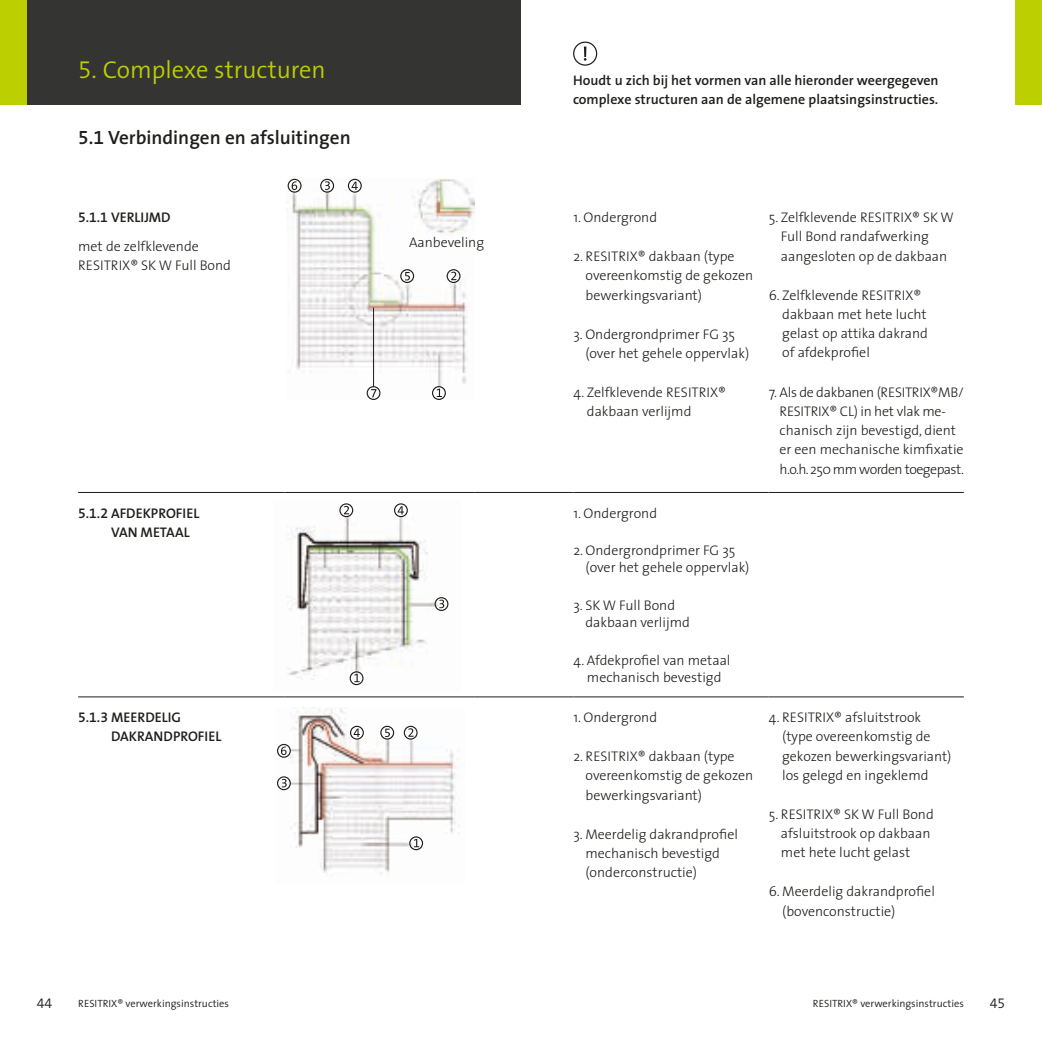
<style>
.page{position:relative;width:1042px;height:1042px;background:#fff}
.page>*{position:absolute;margin:0;border:0;box-sizing:border-box;transform-origin:0 0}
.t1{font:300 24.5px "The Sans";color:#bccf00}
.t2{font:600 19.25px "The Sans";color:#1d1d1b}
.t3{font:300 14px/19.2px "The Sans";color:#1d1d1b}
.t4{font:600 14px/19.2px "The Sans";color:#1d1d1b}
.t5{font:14px/19.2px "The Sans Semi Bold Caps";color:#1d1d1b}
.t6{font:14px "The Sans Semi Light Expert";color:#1d1d1b}
.t7{font:300 10.5px "The Sans";color:#1d1d1b}
.s1{font-family:"The Sans Semi Light Expert";font-weight:400}
.s2{font-family:"The Sans Semi Bold Expert";font-weight:400}
.s3{font-family:"The Sans Semi Bold Expert"}
</style>
<div class="page">
<div style="left:0;top:0;width:521px;height:104px;background:#343433"></div>
<img style="left:287px;top:504px;width:162px;height:182px">
<svg style="left:354px;top:674px;width:6px;height:8px"></svg>
<div style="left:350px;top:671px;width:13px;height:14px;border:1px solid #1d1d1b;border-radius:50%"></div>
<svg style="left:344px;top:506px;width:5px;height:8px"></svg>
<div style="left:339px;top:503px;width:14px;height:14px;border:1px solid #1d1d1b;border-radius:50%"></div>
<svg style="left:439px;top:599px;width:5px;height:9px"></svg>
<div style="left:434px;top:597px;width:14px;height:14px;border:1px solid #1d1d1b;border-radius:50%"></div>
<svg style="left:398px;top:506px;width:6px;height:8px"></svg>
<div style="left:394px;top:503px;width:14px;height:14px;border:1px solid #1d1d1b;border-radius:50%"></div>
<img style="left:277px;top:708px;width:182px;height:168px">
<svg style="left:414px;top:839px;width:5px;height:8px"></svg>
<div style="left:409px;top:836px;width:14px;height:14px;border:1px solid #1d1d1b;border-radius:50%"></div>
<svg style="left:408px;top:728px;width:5px;height:9px"></svg>
<div style="left:404px;top:726px;width:14px;height:13px;border:1px solid #1d1d1b;border-radius:50%"></div>
<svg style="left:282px;top:779px;width:5px;height:8px"></svg>
<div style="left:277px;top:776px;width:14px;height:14px;border:1px solid #1d1d1b;border-radius:50%"></div>
<svg style="left:354px;top:728px;width:6px;height:9px"></svg>
<div style="left:350px;top:726px;width:14px;height:13px;border:1px solid #1d1d1b;border-radius:50%"></div>
<svg style="left:385px;top:728px;width:5px;height:9px"></svg>
<div style="left:380px;top:726px;width:14px;height:13px;border:1px solid #1d1d1b;border-radius:50%"></div>
<svg style="left:281px;top:746px;width:5px;height:9px"></svg>
<div style="left:277px;top:744px;width:14px;height:14px;border:1px solid #1d1d1b;border-radius:50%"></div>
<img style="left:287px;top:178px;width:187px;height:222px">
<svg style="left:437px;top:389px;width:5px;height:8px"></svg>
<div style="left:432px;top:386px;width:14px;height:14px;border:1px solid #1d1d1b;border-radius:50%"></div>
<svg style="left:451px;top:272px;width:5px;height:8px"></svg>
<div style="left:447px;top:269px;width:13px;height:14px;border:1px solid #1d1d1b;border-radius:50%"></div>
<svg style="left:325px;top:181px;width:5px;height:9px"></svg>
<div style="left:320px;top:179px;width:14px;height:14px;border:1px solid #1d1d1b;border-radius:50%"></div>
<svg style="left:351px;top:182px;width:7px;height:8px"></svg>
<div style="left:348px;top:179px;width:14px;height:14px;border:1px solid #1d1d1b;border-radius:50%"></div>
<svg style="left:405px;top:272px;width:5px;height:8px"></svg>
<div style="left:400px;top:269px;width:14px;height:14px;border:1px solid #1d1d1b;border-radius:50%"></div>
<svg style="left:292px;top:181px;width:5px;height:9px"></svg>
<div style="left:288px;top:179px;width:13px;height:14px;border:1px solid #1d1d1b;border-radius:50%"></div>
<div style="left:1016px;top:0;width:26px;height:104px;background:#bccf00"></div>
<div style="left:0;top:0;width:26px;height:104px;background:#bccf00"></div>
<hr style="left:373px;top:308px;width:1px;height:79px;background:#1d1d1b">
<svg style="left:371px;top:389px;width:5px;height:8px"></svg>
<div style="left:367px;top:386px;width:13px;height:14px;border:1px solid #1d1d1b;border-radius:50%"></div>
<hr style="left:78px;top:492px;width:206px;height:1px;background:#1d1d1b">
<hr style="left:284px;top:492px;width:190px;height:1px;background:#1d1d1b">
<hr style="left:474px;top:492px;width:99px;height:1px;background:#1d1d1b">
<hr style="left:573px;top:492px;width:195px;height:1px;background:#1d1d1b">
<hr style="left:768px;top:492px;width:196px;height:1px;background:#1d1d1b">
<hr style="left:78px;top:696px;width:206px;height:1px;background:#1d1d1b">
<hr style="left:284px;top:696px;width:190px;height:1px;background:#1d1d1b">
<hr style="left:474px;top:696px;width:99px;height:1px;background:#1d1d1b">
<hr style="left:573px;top:696px;width:195px;height:1px;background:#1d1d1b">
<hr style="left:768px;top:696px;width:196px;height:1px;background:#1d1d1b">
<div style="left:573px;top:42px;width:24px;height:24px;border:1px solid #1d1d1b;border-radius:50%"></div>
<svg style="left:584px;top:47px;width:2px;height:14px"></svg>
<h1 class="t1" style="left:78px;top:50px;width:249px"><span class="s1">5.</span> Complexe structuren</h1>
<h2 class="t2" style="left:78px;top:121px;width:274px"><span class="s2">5.1</span> Verbindingen en afsluitingen</h2>
<p class="t5" style="left:78px;top:207px;width:94px"><span class="s3">5.1.1</span> VERLIJMD</p>
<p class="t3" style="left:78px;top:236px;width:154px">met de zelfklevende<br>RESITRIX® SK W Full Bond</p>
<p class="t3" style="left:409px;top:232px;width:77px">Aanbeveling</p>
<p class="t4" style="left:573px;top:70px;width:367px">Houdt u zich bij het vormen van alle hieronder weergegeven complexe structuren aan de algemene plaatsingsinstructies.</p>
<p class="t3" style="left:573px;top:207px;width:85px">1. Ondergrond</p>
<p class="t3" style="left:585px;top:246px;width:169px;text-indent:-12px">2. RESITRIX® dakbaan (type overeenkomstig de gekozen bewerkingsvariant)</p>
<p class="t3" style="left:585px;top:324px;width:165px;text-indent:-12px">3. Ondergrondprimer FG 35 (over het gehele oppervlak)</p>
<p class="t3" style="left:587px;top:382px;width:141px;text-indent:-13px">4. Zelfklevende RESITRIX® dakbaan verlijmd</p>
<p class="t3" style="left:781px;top:207px;width:175px;text-indent:-12px">5. Zelfklevende RESITRIX® SK W<br>Full Bond randafwerking aangesloten op de dakbaan</p>
<p class="t3" style="left:782px;top:285px;width:147px;text-indent:-14px">6. Zelfklevende RESITRIX® dakbaan met hete lucht gelast op attika dakrand of afdekprofiel</p>
<p class="t3" style="left:779px;top:382px;width:186px;text-indent:-11px">7. Als de dakbanen (RESITRIX®MB/<br>RESITRIX® CL) in het vlak me&shy;chanisch zijn bevestigd, dient er een mechanische kimfixatie h.o.h. 250 mm worden toegepast.</p>
<p class="t5" style="left:111px;top:503px;width:90px;text-indent:-33px"><span class="s3">5.1.2</span> AFDEKPROFIEL<br>VAN METAAL</p>
<p class="t3" style="left:573px;top:503px;width:85px">1. Ondergrond</p>
<p class="t3" style="left:585px;top:541px;width:165px;line-height:17.5px;text-indent:-12px">2. Ondergrondprimer FG 35 (over het gehele oppervlak)</p>
<p class="t3" style="left:585px;top:596px;width:106px;line-height:17.5px;text-indent:-12px">3. SK W Full Bond dakbaan verlijmd</p>
<p class="t3" style="left:573px;top:651px;width:159px;line-height:17.5px;text-align:center">4. Afdekprofiel van metaal mechanisch bevestigd</p>
<p class="t5" style="left:111px;top:707px;width:112px;text-indent:-33px"><span class="s3">5.1.3</span> MEERDELIG<br>DAKRANDPROFIEL</p>
<p class="t3" style="left:573px;top:707px;width:85px">1. Ondergrond</p>
<p class="t3" style="left:586px;top:746px;width:169px;text-indent:-12px">2. RESITRIX® dakbaan (type overeenkomstig de gekozen bewerkingsvariant)</p>
<p class="t3" style="left:585px;top:824px;width:154px;text-indent:-12px">3. Meerdelig dakrandprofiel mechanisch bevestigd (onderconstructie)</p>
<p class="t3" style="left:782px;top:707px;width:171px;text-indent:-13px">4. RESITRIX® afsluitstrook (type overeenkomstig de gekozen bewerkingsvariant) los gelegd en ingeklemd</p>
<p class="t3" style="left:781px;top:804px;width:154px;text-indent:-12px">5. RESITRIX® SK W Full Bond afsluitstrook op dakbaan met hete lucht gelast</p>
<p class="t3" style="left:782px;top:881px;width:154px;text-indent:-14px">6. Meerdelig dakrandprofiel (bovenconstructie)</p>
<p class="t6" style="left:37px;top:991px;width:17px">44</p>
<p class="t7" style="left:78px;top:994px;width:152px">RESITRIX® verwerkingsinstructies</p>
<p class="t7" style="left:813px;top:994px;width:152px">RESITRIX® verwerkingsinstructies</p>
<p class="t6" style="left:990px;top:991px;width:17px">45</p>
</div>
